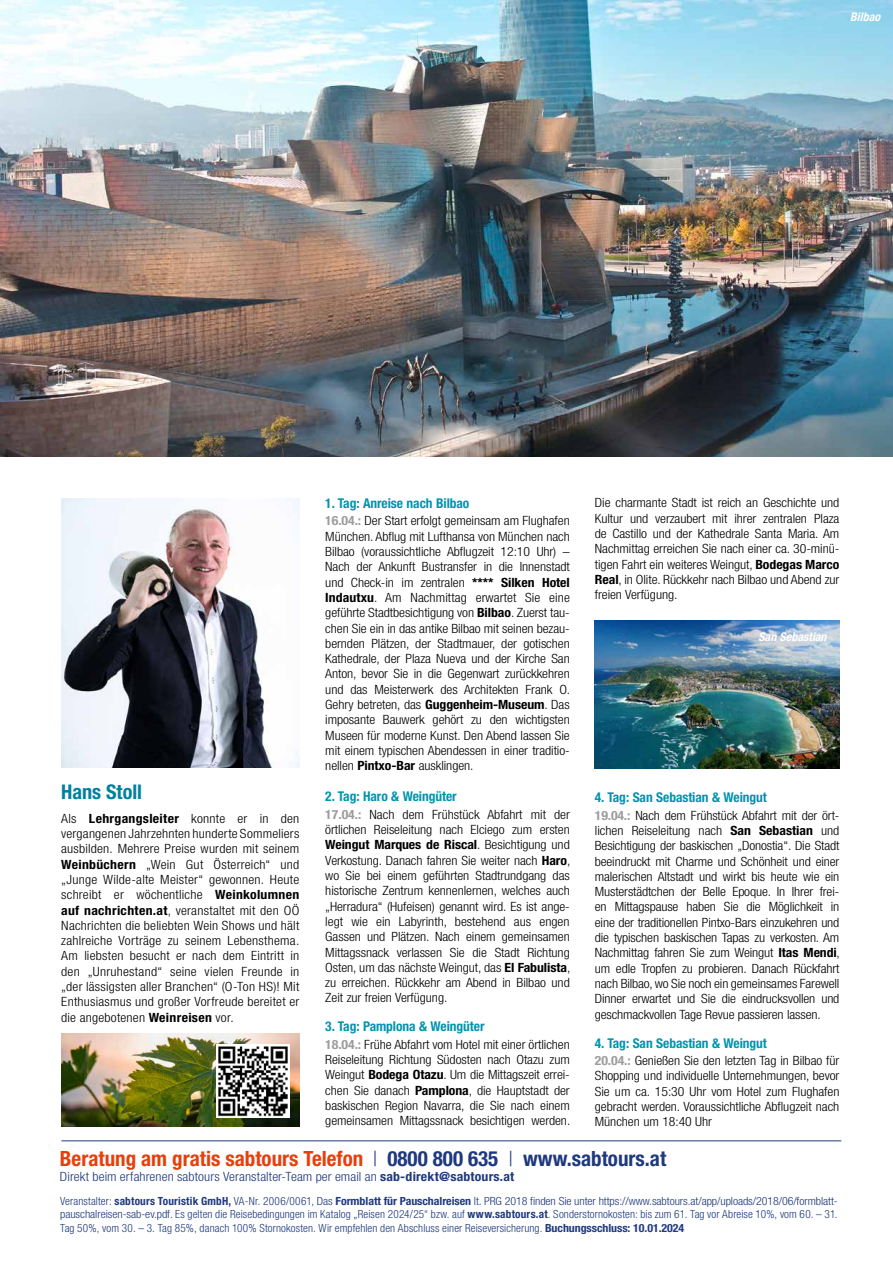
<style>
.page{position:relative;width:893px;height:1263px;background:#fff}
.page>*{position:absolute;margin:0;border:0;box-sizing:border-box;transform-origin:0 0}
.t1{font:700 condensed 21px "Helvetica Neue LT Std";color:#e73f0c}
.t2{font:700 condensed 20.25px "Helvetica Neue LT Std";color:#00819f}
.t3{font:700 condensed 13.5px "Helvetica Neue LT Std";letter-spacing:-.005em;color:#0094ae}
.t4{font:300 condensed 12.75px/15.3px "Helvetica Neue LT Std";letter-spacing:-.005em;color:#000;text-align:justify;scale:1.08 1}
.t5{font:300 condensed 12.75px "Helvetica Neue LT Std";letter-spacing:.005em;color:#1f397e;scale:1.08 1}
.t6{font:italic 700 condensed 12px "Helvetica Neue LT Std";color:#fff}
.t7{font:300 condensed 11.25px/13.5px "Helvetica Neue LT Std";letter-spacing:.01em;color:#1f397e;text-align:justify}
.s1{font-weight:700}
.s2{font-weight:700;color:#9c9d9d}
.s3{font-weight:300;color:#1f397e}
.s4{color:#1f397e}
</style>
<div class="page">
<hr style="left:61px;top:1140px;width:780px;height:1px;background:#1f397e">
<img style="left:61px;top:498px;width:238px;height:269px">
<img style="left:61px;top:1033px;width:238px;height:93px">
<img style="left:216px;top:1044px;width:74px;height:73px">
<img style="left:0;top:0;width:893px;height:457px">
<img style="left:595px;top:620px;width:244px;height:148px">
<p class="t6" style="left:850px;top:10px;width:31px">Bilbao</p>
<h2 class="t2" style="left:61px;top:779px;width:82px">Hans Stoll</h2>
<p class="t4" style="left:61px;top:810px;width:222px">Als <span class="s1">Lehrgangsleiter</span> konnte er in den vergangenen Jahrzehnten hunderte Sommeliers ausbilden. Mehrere Preise wurden mit seinem <span class="s1">Weinbüchern</span> „Wein Gut Österreich“ und „Junge Wilde-alte Meister“ gewonnen. Heute schreibt er wöchentliche <span class="s1">Weinkolumnen auf nachrichten.at</span>, veranstaltet mit den OÖ Nachrichten die beliebten Wein Shows und hält zahlreiche Vorträge zu seinem Lebensthema.<br>Am liebsten besucht er nach dem Eintritt in den „Unruhestand“ seine vielen Freunde in „der lässigsten aller Branchen“ (O-Ton HS)! Mit Enthusiasmus und großer Vorfreude bereitet er die angebotenen <span class="s1">Weinreisen</span> vor.</p>
<p class="t3" style="left:325px;top:495px;width:146px">1. Tag: Anreise nach Bilbao</p>
<p class="t4" style="left:325px;top:513px;width:228px"><span class="s2">16.04.:</span> Der Start erfolgt gemeinsam am Flughafen München. Abflug mit Lufthansa von München nach Bilbao (voraussichtliche Abflugzeit 12:10 Uhr) – Nach der Ankunft Bustransfer in die Innenstadt und Check-in im zentralen <span class="s1">**** Silken Hotel Indautxu</span>. Am Nachmittag erwartet Sie eine geführte Stadtbesichtigung von <span class="s1">Bilbao</span>. Zuerst tau&shy;chen Sie ein in das antike Bilbao mit seinen bezau&shy;bernden Plätzen, der Stadtmauer, der gotischen Kathedrale, der Plaza Nueva und der Kirche San Anton, bevor Sie in die Gegenwart zurückkehren und das Meisterwerk des Architekten Frank O.<br>Gehry betreten, das <span class="s1">Guggenheim-Museum</span>. Das imposante Bauwerk gehört zu den wichtigsten Museen für moderne Kunst. Den Abend lassen Sie mit einem typischen Abendessen in einer traditio&shy;nellen <span class="s1">Pintxo-Bar</span> ausklingen.</p>
<p class="t3" style="left:325px;top:788px;width:133px">2. Tag: Haro &amp; Weingüter</p>
<p class="t4" style="left:325px;top:806px;width:228px"><span class="s2">17.04.:</span> Nach dem Frühstück Abfahrt mit der örtlichen Reiseleitung nach Elciego zum ersten <span class="s1">Weingut Marques de Riscal</span>. Besichtigung und Verkostung. Danach fahren Sie weiter nach <span class="s1">Haro</span>, wo Sie bei einem geführten Stadtrundgang das historische Zentrum kennenlernen, welches auch „Herradura“ (Hufeisen) genannt wird. Es ist ange&shy;legt wie ein Labyrinth, bestehend aus engen Gassen und Plätzen. Nach einem gemeinsamen Mittagssnack verlassen Sie die Stadt Richtung Osten, um das nächste Weingut, das <span class="s1">El Fabulista</span>, zu erreichen. Rückkehr am Abend in Bilbao und Zeit zur freien Verfügung.</p>
<p class="t3" style="left:325px;top:1018px;width:161px">3. Tag: Pamplona &amp; Weingüter</p>
<p class="t4" style="left:325px;top:1036px;width:228px"><span class="s2">18.04.:</span> Frühe Abfahrt vom Hotel mit einer örtlichen Reiseleitung Richtung Südosten nach Otazu zum Weingut <span class="s1">Bodega Otazu</span>. Um die Mittagszeit errei&shy;chen Sie danach <span class="s1">Pamplona</span>, die Hauptstadt der baskischen Region Navarra, die Sie nach einem gemeinsamen Mittagssnack besichtigen werden.</p>
<p class="t4" style="left:595px;top:495px;width:228px">Die charmante Stadt ist reich an Geschichte und Kultur und verzaubert mit ihrer zentralen Plaza de Castillo und der Kathedrale Santa Maria. Am Nachmittag erreichen Sie nach einer ca. 30-minü&shy;tigen Fahrt ein weiteres Weingut, <span class="s1">Bodegas Marco Real</span>, in Olite. Rückkehr nach Bilbao und Abend zur freien Verfügung.</p>
<p class="t6" style="left:758px;top:630px;width:70px">San Sebastian</p>
<p class="t3" style="left:595px;top:789px;width:173px">4. Tag: San Sebastian &amp; Weingut</p>
<p class="t4" style="left:595px;top:807px;width:228px"><span class="s2">19.04.:</span> Nach dem Frühstück Abfahrt mit der ört&shy;lichen Reiseleitung nach <span class="s1">San Sebastian</span> und Besichtigung der baskischen „Donostia“. Die Stadt beeindruckt mit Charme und Schönheit und einer malerischen Altstadt und wirkt bis heute wie ein Musterstädtchen der Belle Epoque. In Ihrer frei&shy;en Mittagspause haben Sie die Möglichkeit in eine der traditionellen Pintxo-Bars einzukehren und die typischen baskischen Tapas zu verkosten. Am Nachmittag fahren Sie zum Weingut <span class="s1">Itas Mendi</span>, um edle Tropfen zu probieren. Danach Rückfahrt nach Bilbao, wo Sie noch ein gemeinsames Farewell Dinner erwartet und Sie die eindrucksvollen und geschmackvollen Tage Revue passieren lassen.</p>
<p class="t3" style="left:595px;top:1034px;width:173px">4. Tag: San Sebastian &amp; Weingut</p>
<p class="t4" style="left:595px;top:1053px;width:228px"><span class="s2">20.04.:</span> Genießen Sie den letzten Tag in Bilbao für Shopping und individuelle Unternehmungen, bevor Sie um ca. 15:30 Uhr vom Hotel zum Flughafen gebracht werden. Voraussichtliche Abflugzeit nach München um 18:40 Uhr</p>
<h1 class="t1" style="left:60px;top:1145px;width:608px">Beratung am gratis sabtours Telefon <span class="s3">|</span> <span class="s4">0800 800 635</span> <span class="s3">|</span> <span class="s4">www.sabtours.at</span></h1>
<p class="t5" style="left:60px;top:1169px;width:422px">Direkt beim erfahrenen sabtours Veranstalter-Team per email an <span class="s1">sab-direkt@sabtours.at</span></p>
<p class="t7" style="left:60px;top:1194px;width:779px">Veranstalter: <span class="s1">sabtours Touristik GmbH,</span> VA-Nr. 2006/0061, Das <span class="s1">Formblatt für Pauschalreisen</span> lt. PRG 2018 finden Sie unter https://www.sabtours.at/app/uploads/2018/06/formblatt&shy;pauschalreisen-sab-ev.pdf. Es gelten die Reisebedingungen im Katalog „Reisen 2024/25“ bzw. auf <span class="s1">www.sabtours.at</span>. Sonderstornokosten: bis zum 61. Tag vor Abreise 10%, vom 60. – 31.<br>Tag 50%, vom 30. – 3. Tag 85%, danach 100% Stornokosten. Wir empfehlen den Abschluss einer Reiseversicherung. <span class="s1">Buchungsschluss: 10.01.2024</span></p>
</div>
